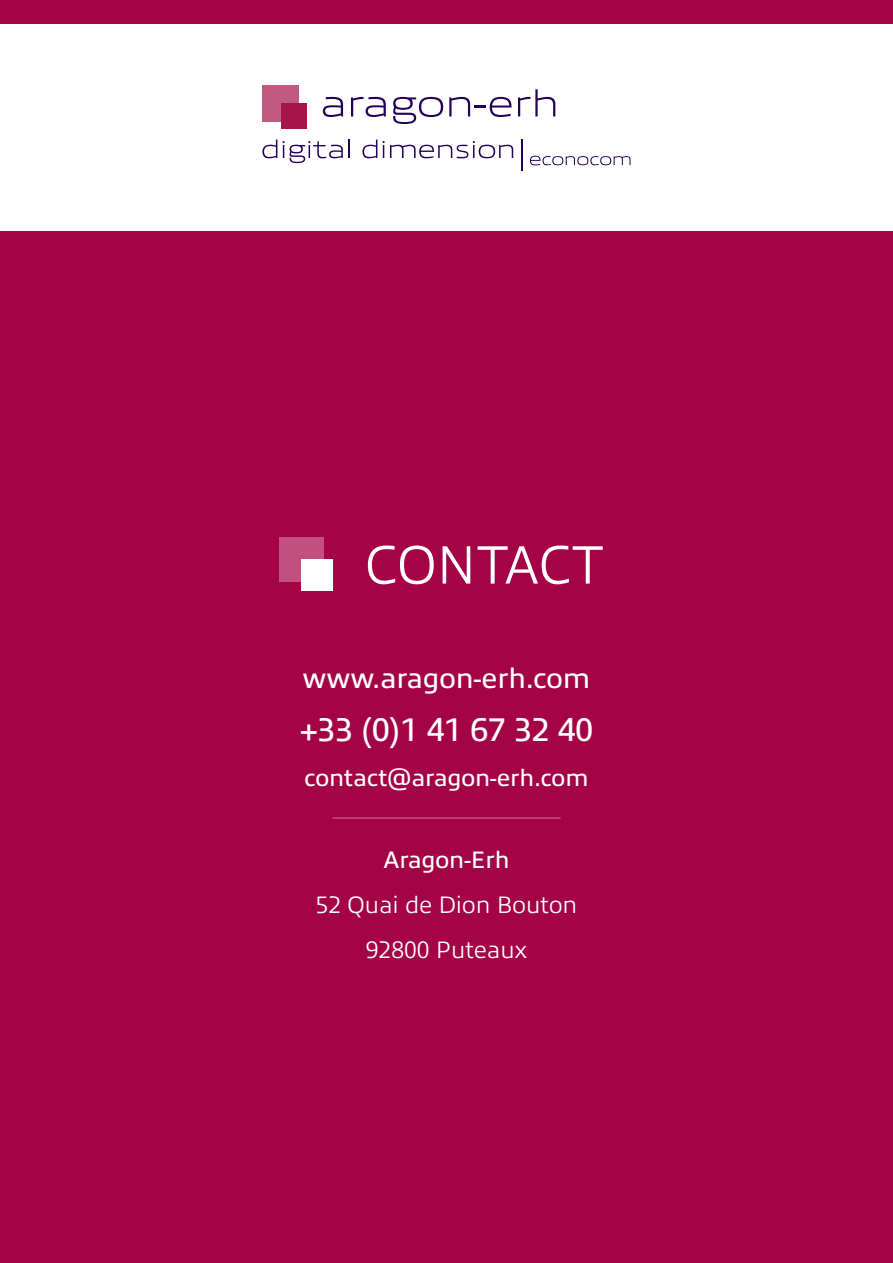
<style>
.page{position:relative;width:893px;height:1263px;background:#fff}
.page>*{position:absolute;margin:0;border:0;box-sizing:border-box;transform-origin:0 0}
.t1{font:300 54.45px "Allumi Ptf";letter-spacing:-.005em;color:#fff}
.t2{font:33px "Allumi Ptf";color:#fff}
.t3{font:28.5px "Allumi Ptf";color:#fff}
.t4{font:24px "Allumi Ptf";color:#fff}
.t5{font:300 24px/45px "Allumi Ptf";color:#fff;text-align:center}
</style>
<div class="page">
<div style="left:0;top:232px;width:893px;height:1031px;background:#a40446"></div>
<div style="left:0;top:0;width:893px;height:23px;background:#a40446"></div>
<div style="left:262px;top:85px;width:37px;height:36px;background:#c25980"></div>
<div style="left:281px;top:103px;width:26px;height:26px;background:#a6144a"></div>
<svg style="left:323px;top:97px;width:20px;height:20px"></svg>
<svg style="left:351px;top:97px;width:35px;height:20px"></svg>
<svg style="left:393px;top:97px;width:50px;height:27px"></svg>
<svg style="left:449px;top:97px;width:63px;height:20px"></svg>
<svg style="left:518px;top:89px;width:37px;height:27px"></svg>
<hr style="left:521px;top:140px;width:1px;height:31px;background:#240059">
<svg style="left:530px;top:156px;width:100px;height:9px"></svg>
<svg style="left:262px;top:140px;width:15px;height:18px"></svg>
<svg style="left:283px;top:141px;width:1px;height:17px"></svg>
<svg style="left:290px;top:140px;width:60px;height:23px"></svg>
<svg style="left:362px;top:140px;width:15px;height:18px"></svg>
<svg style="left:383px;top:141px;width:1px;height:17px"></svg>
<svg style="left:390px;top:141px;width:123px;height:17px"></svg>
<div style="left:279px;top:537px;width:45px;height:45px;background:#c2507e"></div>
<div style="left:301px;top:559px;width:31px;height:31px;background:#fff"></div>
<hr style="left:332px;top:817px;width:229px;height:2px;background:#c2507e">
<h1 class="t1" style="left:365px;top:525px;width:240px">CONTACT</h1>
<p class="t3" style="left:303px;top:658px;width:289px">www.aragon-erh.com</p>
<h2 class="t2" style="left:300px;top:705px;width:294px">+33 (0)1 41 67 32 40</h2>
<p class="t4" style="left:304px;top:760px;width:286px">contact@aragon-erh.com</p>
<p class="t4" style="left:383px;top:842px;width:128px">Aragon-Erh</p>
<p class="t5" style="left:316px;top:880px;width:263px">52 Quai de Dion Bouton<br>92800 Puteaux</p>
</div>
